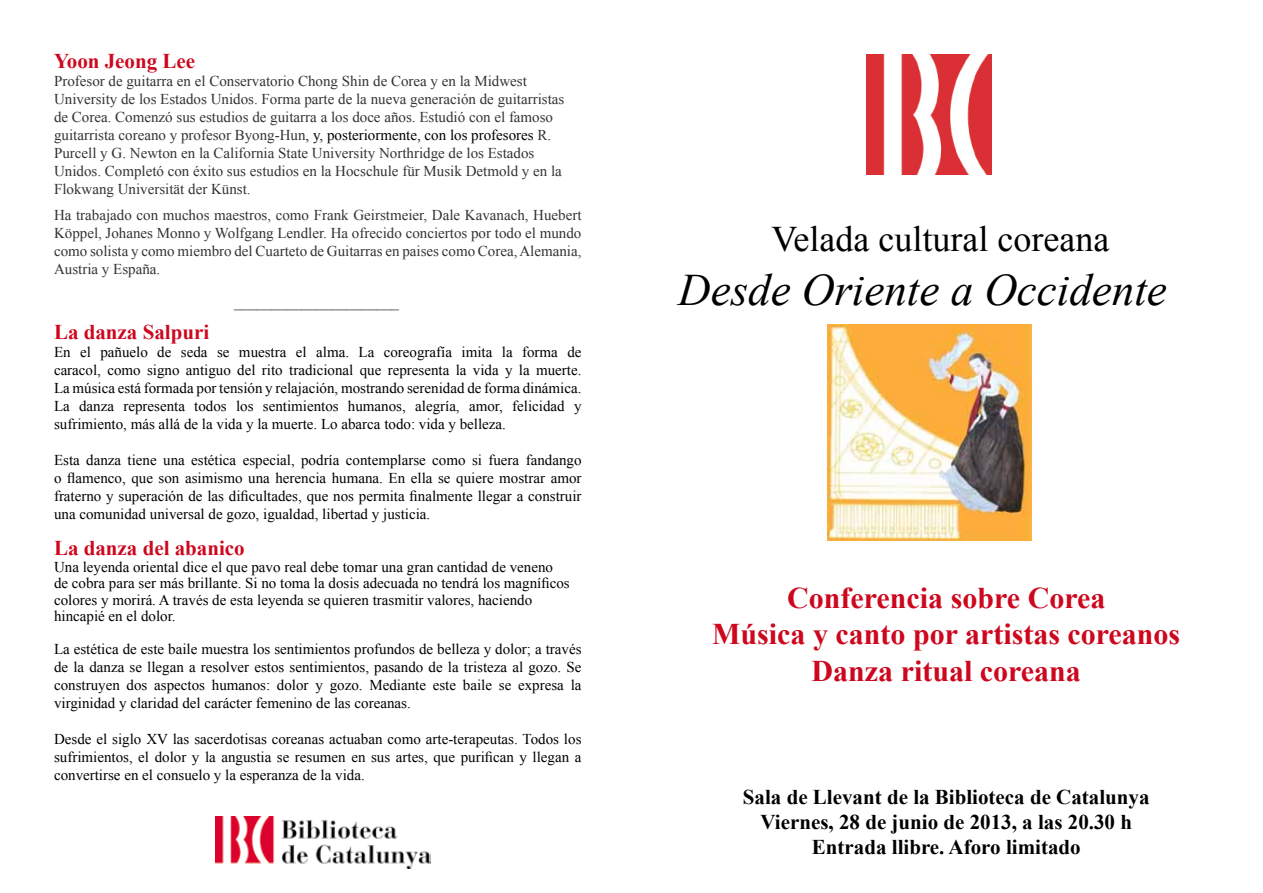
<style>
.page{position:relative;width:1263px;height:893px;background:#fff}
.page>*{position:absolute;margin:0;border:0;box-sizing:border-box;transform-origin:0 0}
.t1{font:italic 45px "Times New Roman";color:#000}
.t2{font:36px "Times New Roman";color:#000}
.t3{font:700 30px/36px "Times New Roman";color:#cd071e;text-align:center}
.t4{font:700 21px/25.2px "Times New Roman";color:#000;text-align:center}
.t5{font:700 21px "Times New Roman";color:#cd071e}
.t6{font:15px/18px "Times New Roman";color:#000;text-align:justify}
.t7{font:15px/18px "Times New Roman";color:#333}
.s1{color:#000}
</style>
<div class="page">
<img style="left:866px;top:54px;width:126px;height:120px">
<img style="left:827px;top:324px;width:204px;height:217px">
<img style="left:215px;top:816px;width:216px;height:52px">
<h3 class="t5" style="left:54px;top:47px;width:143px">Yoon Jeong Lee</h3>
<p class="t7" style="left:54px;top:72px;width:512px">Profesor de guitarra en el Conservatorio Chong Shin de Corea y en la Midwest University de los Estados Unidos. Forma parte de la nueva generación de guitarristas de Corea. Comenzó sus estudios de guitarra a los doce años. Estudió con el famoso guitarrista coreano y profesor Byong-Hun<span class="s1">, y, posteriormente, con los profesores</span> R.<br>Purcell y G. Newton en la California State University Northridge de los Estados Unidos. Completó con éxito sus estudios en la Hocschule für Musik Detmold y en la Flokwang Universität der Künst.</p>
<p class="t7" style="left:54px;top:205px;width:529px;text-align:justify">Ha trabajado con muchos maestros, como Frank Geirstmeier, Dale Kavanach, Huebert Köppel, Johanes Monno y Wolfgang Lendler. Ha ofrecido conciertos por todo el mundo como solista y como miembro del Cuarteto de Guitarras en paises como Corea, Alemania, Austria y España.</p>
<p class="t7" style="left:234px;top:292px;width:166px">______________________</p>
<h3 class="t5" style="left:54px;top:318px;width:157px">La danza Salpuri</h3>
<p class="t6" style="left:54px;top:343px;width:529px">En el pañuelo de seda se muestra el alma. La coreografía imita la forma de caracol, como signo antiguo del rito tradicional que representa la vida y la muerte.<br>La música está formada por tensión y relajación, mostrando serenidad de forma dinámica.<br>La danza representa todos los sentimientos humanos, alegría, amor, felicidad y sufrimiento, más allá de la vida y la muerte. Lo abarca todo: vida y belleza.</p>
<p class="t6" style="left:54px;top:451px;width:529px">Esta danza tiene una estética especial, podría contemplarse como si fuera fandango o flamenco, que son asimismo una herencia humana. En ella se quiere mostrar amor fraterno y superación de las dificultades, que nos permita finalmente llegar a construir una comunidad universal de gozo, igualdad, libertad y justicia.</p>
<h3 class="t5" style="left:54px;top:534px;width:192px">La danza del abanico</h3>
<p class="t6" style="left:54px;top:558px;width:517px;line-height:16.5px;text-align:left">Una leyenda oriental dice el que pavo real debe tomar una gran cantidad de veneno de cobra para ser más brillante. Si no toma la dosis adecuada no tendrá los magníficos colores y morirá. A través de esta leyenda se quieren trasmitir valores, haciendo hincapié en el dolor.</p>
<p class="t6" style="left:54px;top:640px;width:529px">La estética de este baile muestra los sentimientos profundos de belleza y dolor; a través de la danza se llegan a resolver estos sentimientos, pasando de la tristeza al gozo. Se construyen dos aspectos humanos: dolor y gozo. Mediante este baile se expresa la virginidad y claridad del carácter femenino de las coreanas.</p>
<p class="t6" style="left:54px;top:730px;width:529px">Desde el siglo XV las sacerdotisas coreanas actuaban como arte-terapeutas. Todos los sufrimientos, el dolor y la angustia se resumen en sus artes, que purifican y llegan a convertirse en el consuelo y la esperanza de la vida.</p>
<h2 class="t2" style="left:771px;top:215px;width:339px">Velada cultural coreana</h2>
<h1 class="t1" style="left:678px;top:259px;width:490px">Desde Oriente a Occidente</h1>
<h3 class="t3" style="left:712px;top:580px;width:470px">Conferencia sobre Corea<br>Música y canto por artistas coreanos<br>Danza ritual coreana</h3>
<h3 class="t4" style="left:743px;top:784px;width:408px">Sala de Llevant de la Biblioteca de Catalunya<br>Viernes, 28 de junio de 2013, a las 20.30 h<br>Entrada llibre. Aforo limitado</h3>
</div>
